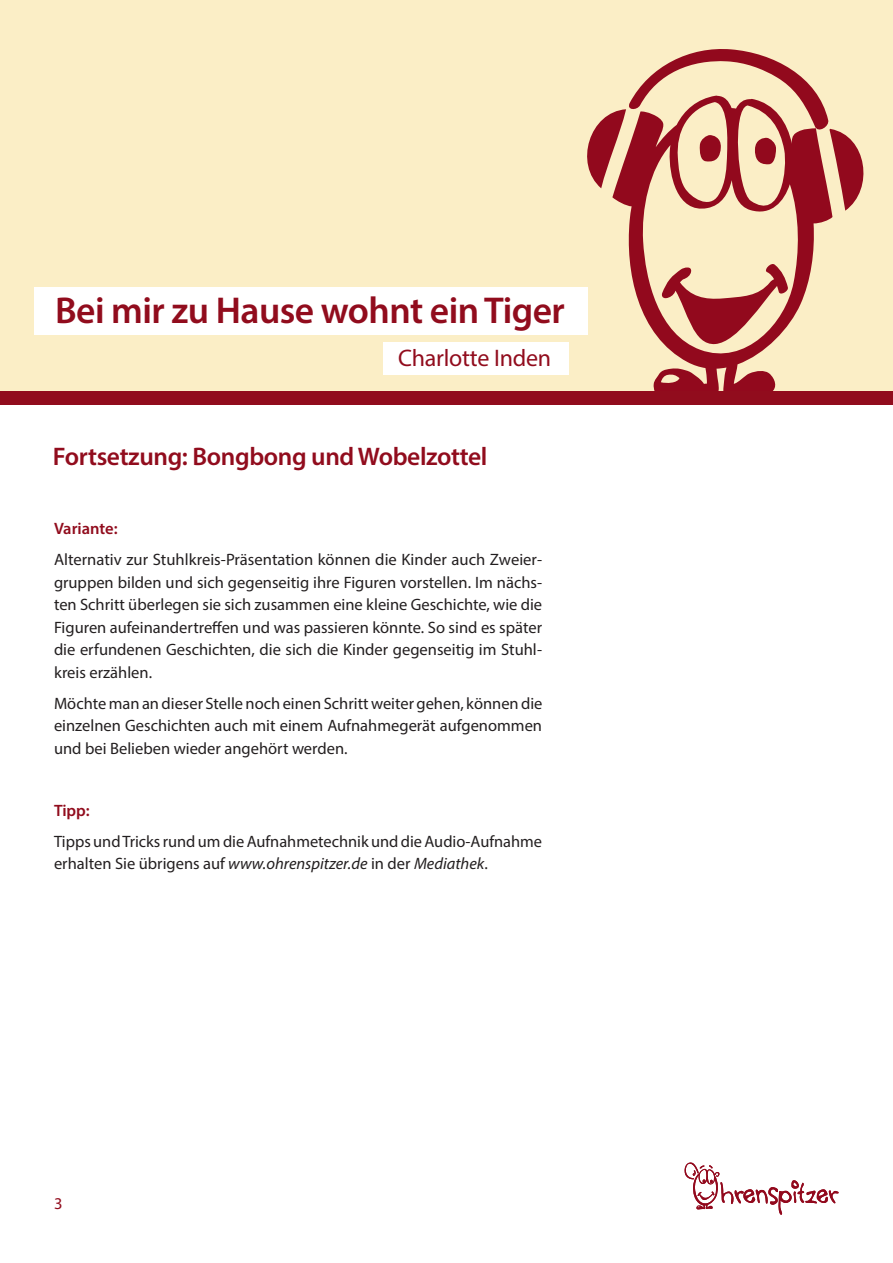
<style>
.page{position:relative;width:893px;height:1263px;background:#fff}
.page>*{position:absolute;margin:0;border:0;box-sizing:border-box;transform-origin:0 0}
.t1{font:600 37.5px "Myriad Pro";letter-spacing:-.015em;color:#910c1d}
.t2{font:600 25.5px "Myriad Pro";letter-spacing:-.015em;color:#910c1d}
.t3{font:24px "Myriad Pro";letter-spacing:-.01em;color:#910c1d}
.t4{font:16.5px/22.5px "Myriad Pro";color:#231f20;text-align:justify}
.t5{font:600 16.5px "Myriad Pro";color:#910c1d}
.t6{font:16.5px "Myriad Pro";color:#910c1d}
.s1{font-style:italic}
</style>
<div class="page">
<div style="left:0;top:0;width:893px;height:397px;background:#fbeec6"></div>
<svg style="left:587px;top:49px;width:277px;height:162px"></svg>
<svg style="left:612px;top:96px;width:220px;height:295px"></svg>
<div style="left:0;top:391px;width:893px;height:14px;background:#910c1d"></div>
<svg style="left:684px;top:1162px;width:154px;height:53px"></svg>
<div style="left:34px;top:287px;width:554px;height:48px;background:#fff"></div>
<div style="left:384px;top:342px;width:185px;height:33px;background:#fff"></div>
<h1 class="t1" style="left:55px;top:286px;width:511px">Bei mir zu Hause wohnt ein Tiger</h1>
<h3 class="t3" style="left:398px;top:343px;width:155px">Charlotte Inden</h3>
<h2 class="t2" style="left:53px;top:440px;width:436px">Fortsetzung: Bongbong und Wobelzottel</h2>
<p class="t5" style="left:54px;top:518px;width:65px">Variante:</p>
<p class="t4" style="left:54px;top:548px;width:490px">Alternativ zur Stuhlkreis-Präsentation können die Kinder auch Zweier&shy;gruppen bilden und sich gegenseitig ihre Figuren vorstellen. Im nächs&shy;ten Schritt überlegen sie sich zusammen eine kleine Geschichte, wie die Figuren aufeinandertreffen und was passieren könnte. So sind es später die erfundenen Geschichten, die sich die Kinder gegenseitig im Stuhl&shy;kreis erzählen.</p>
<p class="t4" style="left:54px;top:692px;width:490px">Möchte man an dieser Stelle noch einen Schritt weiter gehen, können die einzelnen Geschichten auch mit einem Aufnahmegerät aufgenommen und bei Belieben wieder angehört werden.</p>
<p class="t5" style="left:54px;top:800px;width:37px">Tipp:</p>
<p class="t4" style="left:54px;top:830px;width:490px">Tipps und Tricks rund um die Aufnahmetechnik und die Audio-Aufnahme erhalten Sie übrigens auf <span class="s1">www.ohrenspitzer.de</span> in der <span class="s1">Mediathek</span>.</p>
<p class="t6" style="left:54px;top:1194px;width:10px">3</p>
</div>
